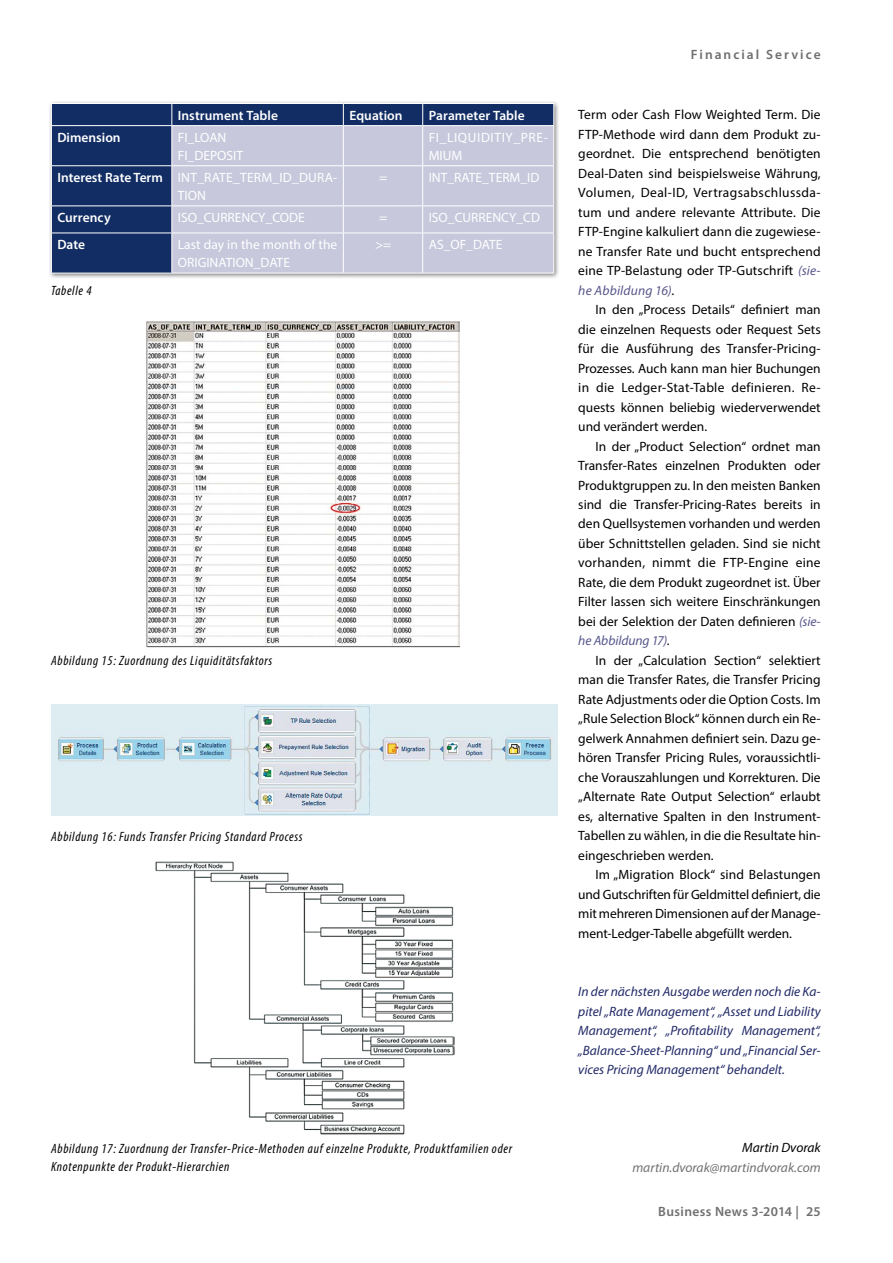
<style>
.page{position:relative;width:893px;height:1263px;background:#fff}
.page>*{position:absolute;margin:0;border:0;box-sizing:border-box;transform-origin:0 0}
.t1{font:13.5px/19.5px "Myriad Pro";color:#000;text-align:justify}
.t2{font:italic condensed 13.5px/18px "Myriad Pro";letter-spacing:.05em;color:#000}
.t3{font:italic 13.5px/19.5px "Myriad Pro";color:#202967;text-align:justify}
.t4{font:13.5px/18px "Myriad Pro";color:#fff}
.t5{font:600 13.5px "Myriad Pro";letter-spacing:.005em;color:#fff}
.t6{font:italic 13.5px "Myriad Pro";color:#727070}
.t7{font:13.5px/18px "Myriad Pro";letter-spacing:.045em;color:#fff}
.t8{font:600 13.5px "Myriad Pro";letter-spacing:.03em;color:#706f6f}
.t9{font:600 13.5px "Myriad Pro";letter-spacing:.15em;color:#706f6f}
.t10{font:italic 13.5px "Myriad Pro";color:#000}
.s1{font-weight:600}
.s2{font-style:italic;color:#57568c}
</style>
<div class="page">
<div style="left:48px;top:100px;width:512px;height:180px;background:#000;opacity:.5"></div>
<svg style="left:51px;top:103px;width:503px;height:170px;background:#8d97b5"></svg>
<hr style="left:51px;top:233px;width:121px;height:1px;background:#fff">
<hr style="left:51px;top:233px;width:1px;height:40px;background:#fff">
<hr style="left:172px;top:233px;width:171px;height:1px;background:#fff">
<hr style="left:171px;top:233px;width:1px;height:40px;background:#fff">
<hr style="left:343px;top:233px;width:80px;height:1px;background:#fff">
<hr style="left:343px;top:233px;width:1px;height:40px;background:#fff">
<hr style="left:423px;top:233px;width:131px;height:1px;background:#fff">
<hr style="left:422px;top:233px;width:1px;height:40px;background:#fff">
<hr style="left:553px;top:233px;width:1px;height:40px;background:#fff">
<hr style="left:51px;top:273px;width:121px;height:1px;background:#fff">
<hr style="left:172px;top:273px;width:171px;height:1px;background:#fff">
<hr style="left:343px;top:273px;width:80px;height:1px;background:#fff">
<hr style="left:423px;top:273px;width:131px;height:1px;background:#fff">
<img style="left:146px;top:321px;width:313px;height:327px">
<img style="left:51px;top:704px;width:506px;height:112px">
<img style="left:155px;top:861px;width:299px;height:274px">
<p class="t5" style="left:178px;top:106px;width:102px">Instrument Table</p>
<p class="t5" style="left:349px;top:106px;width:55px">Equation</p>
<p class="t5" style="left:429px;top:106px;width:98px">Parameter Table</p>
<p class="t5" style="left:57px;top:129px;width:65px">Dimension</p>
<p class="t4" style="left:178px;top:128px;width:67px">FI_LOAN<br>FI_DEPOSIT</p>
<p class="t7" style="left:429px;top:128px;width:121px">FI_LIQUIDITIY_PRE-<br>MIUM</p>
<p class="t4" style="left:178px;top:168px;width:161px;text-indent:-120px"><span class="s1">Interest Rate Term</span> INT_RATE_TERM_ID_DURA-<br>TION</p>
<p class="t4" style="left:379px;top:168px;width:10px">=</p>
<p class="t4" style="left:429px;top:168px;width:112px">INT_RATE_TERM_ID</p>
<p class="t5" style="left:57px;top:209px;width:55px">Currency</p>
<p class="t4" style="left:178px;top:208px;width:128px">ISO_CURRENCY_CODE</p>
<p class="t4" style="left:379px;top:208px;width:10px">=</p>
<p class="t4" style="left:429px;top:208px;width:113px">ISO_CURRENCY_CD</p>
<p class="t5" style="left:57px;top:236px;width:29px">Date</p>
<p class="t4" style="left:178px;top:235px;width:161px">Last day in the month of the<br>ORIGINATION_DATE</p>
<p class="t4" style="left:375px;top:235px;width:18px">&gt;=</p>
<p class="t4" style="left:429px;top:235px;width:75px">AS_OF_DATE</p>
<p class="t2" style="left:51px;top:281px;width:42px">Tabelle 4</p>
<p class="t2" style="left:51px;top:651px;width:223px">Abbildung 15: Zuordnung des Liquiditätsfaktors</p>
<p class="t2" style="left:51px;top:827px;width:253px">Abbildung 16: Funds Transfer Pricing Standard Process</p>
<p class="t2" style="left:51px;top:1139px;width:463px">Abbildung 17: Zuordnung der Transfer-Price-Methoden auf einzelne Produkte, Produktfamilien oder<br>Knotenpunkte der Produkt-Hierarchien</p>
<p class="t9" style="left:691px;top:46px;width:131px">Financial Service</p>
<p class="t1" style="left:578px;top:105px;width:244px">Term oder Cash Flow Weighted Term. Die FTP-Methode wird dann dem Produkt zu&shy;geordnet. Die entsprechend benötigten Deal-Daten sind beispielsweise Währung, Volumen, Deal-ID, Vertragsabschlussda&shy;tum und andere relevante Attribute. Die FTP-Engine kalkuliert dann die zugewiese&shy;ne Transfer Rate und bucht entsprechend eine TP-Belastung oder TP-Gutschrift <span class="s2">(sie&shy;he Abbildung 16)</span>.</p>
<p class="t1" style="left:578px;top:300px;width:244px;text-indent:17px">In den „Process Details“ definiert man die einzelnen Requests oder Request Sets für die Ausführung des Transfer-Pricing-Prozesses. Auch kann man hier Buchungen in die Ledger-Stat-Table definieren. Re&shy;quests können beliebig wiederverwendet und verändert werden.</p>
<p class="t1" style="left:578px;top:436px;width:244px;text-indent:17px">In der „Product Selection“ ordnet man Transfer-Rates einzelnen Produkten oder Produktgruppen zu. In den meisten Banken sind die Transfer-Pricing-Rates bereits in den Quellsystemen vorhanden und werden über Schnittstellen geladen. Sind sie nicht vorhanden, nimmt die FTP-Engine eine Rate, die dem Produkt zugeordnet ist. Über Filter lassen sich weitere Einschränkungen bei der Selektion der Daten definieren <span class="s2">(sie&shy;he Abbildung 17)</span>.</p>
<p class="t1" style="left:578px;top:650px;width:244px;text-indent:17px">In der „Calculation Section“ selektiert man die Transfer Rates, die Transfer Pricing Rate Adjustments oder die Option Costs. Im „Rule Selection Block“ können durch ein Re&shy;gelwerk Annahmen definiert sein. Dazu ge&shy;hören Transfer Pricing Rules, voraussichtli&shy;che Vorauszahlungen und Korrekturen. Die „Alternate Rate Output Selection“ erlaubt es, alternative Spalten in den Instrument-Tabellen zu wählen, in die die Resultate hin&shy;eingeschrieben werden.</p>
<p class="t1" style="left:578px;top:865px;width:244px;text-indent:17px">Im „Migration Block“ sind Belastungen und Gutschriften für Geldmittel definiert, die mit mehreren Dimensionen auf der Manage&shy;ment-Ledger-Tabelle abgefüllt werden.</p>
<p class="t3" style="left:578px;top:982px;width:244px">In der nächsten Ausgabe werden noch die Ka&shy;pitel „Rate Management“, „Asset und Liability Management“, „Profitability Management“, „Balance-Sheet-Planning“ und „Financial Ser&shy;vices Pricing Management“ behandelt.</p>
<p class="t10" style="left:742px;top:1139px;width:80px">Martin Dvorak</p>
<p class="t6" style="left:632px;top:1159px;width:190px">martin.dvorak@martindvorak.com</p>
<p class="t8" style="left:658px;top:1203px;width:164px">Business News 3-2014 | 25</p>
</div>
